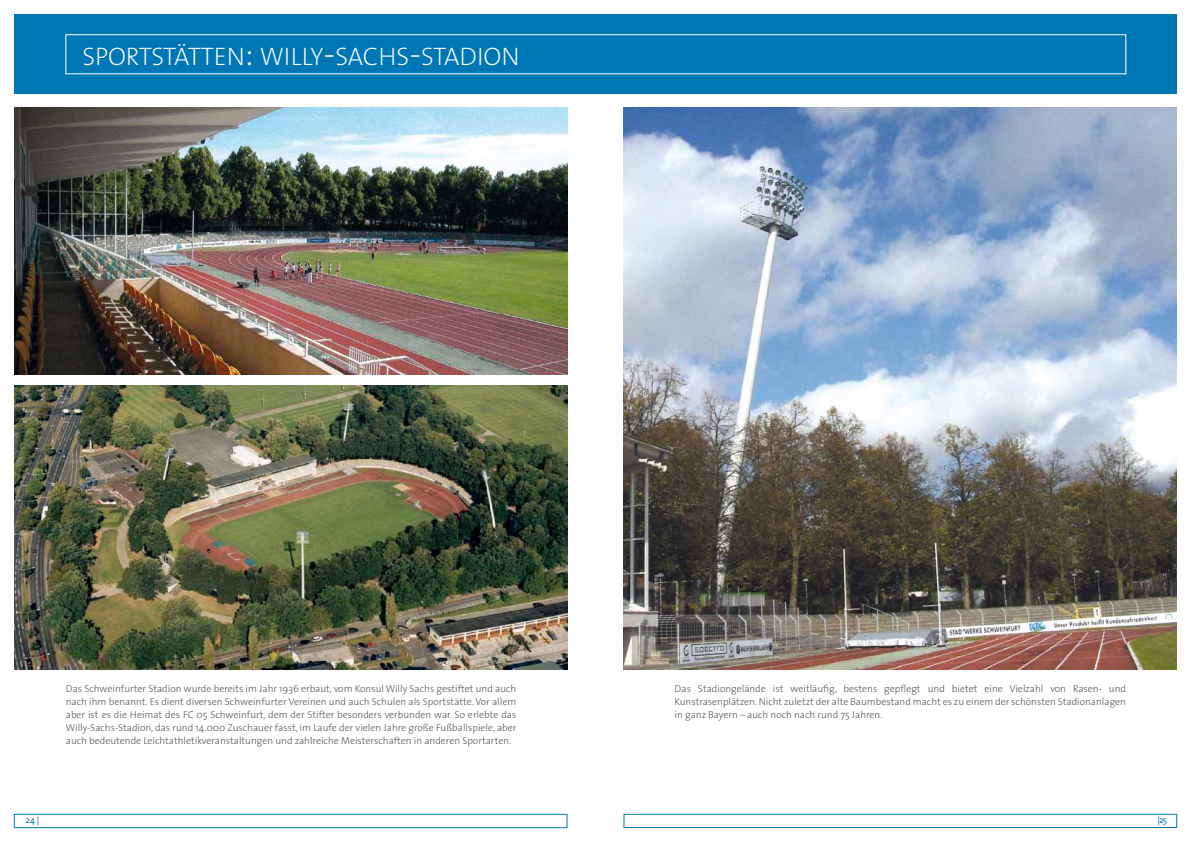
<style>
.page{position:relative;width:1191px;height:842px;background:#fff}
.page>*{position:absolute;margin:0;border:0;box-sizing:border-box;transform-origin:0 0}
.t1{font:200 25.4px "The Sans";color:#fff}
.t2{font:300 10px/13px "The Sans";color:#58585a;text-align:justify}
.t3{font:9px "The Sans";color:#0077b5}
.s1{font-size:36.3px}
</style>
<div class="page">
<div style="left:14px;top:814px;width:553px;height:14px;border:1px solid #0077b5"></div>
<div style="left:624px;top:814px;width:552px;height:14px;border:1px solid #0077b5"></div>
<div style="left:15px;top:14px;width:1161px;height:80px;background:#0077b5"></div>
<img style="left:14px;top:108px;width:553px;height:266px">
<img style="left:624px;top:108px;width:552px;height:562px">
<img style="left:14px;top:386px;width:553px;height:284px">
<h1 class="t1" style="left:82px;top:36px;width:439px">SPORTSTÄTTEN<span class="s1">:</span> WILLY<span class="s1">-</span>SACHS<span class="s1">-</span>STADION</h1>
<p class="t2" style="left:66px;top:682px;width:452px">Das Schweinfurter Stadion wurde bereits im Jahr 1936 erbaut, vom Konsul Willy Sachs gestiftet und auch nach ihm benannt. Es dient diversen Schweinfurter Vereinen und auch Schulen als Sportstätte. Vor allem aber ist es die Heimat des FC 05 Schweinfurt, dem der Stifter besonders verbunden war. So erlebte das Willy-Sachs-Stadion, das rund 14.000 Zuschauer fasst, im Laufe der vielen Jahre große Fußballspiele, aber auch bedeutende Leichtathletikveranstaltungen und zahlreiche Meisterschaften in anderen Sportarten.</p>
<p class="t2" style="left:674px;top:682px;width:453px">Das Stadiongelände ist weitläufig, bestens gepflegt und bietet eine Vielzahl von Rasen- und Kunstrasenplätzen. Nicht zuletzt der alte Baumbestand macht es zu einem der schönsten Stadionanlagen in ganz Bayern – auch noch nach rund 75 Jahren.</p>
<p class="t3" style="left:26px;top:813px;width:15px">24 |</p>
<p class="t3" style="left:1157px;top:813px;width:11px">|25</p>
</div>
